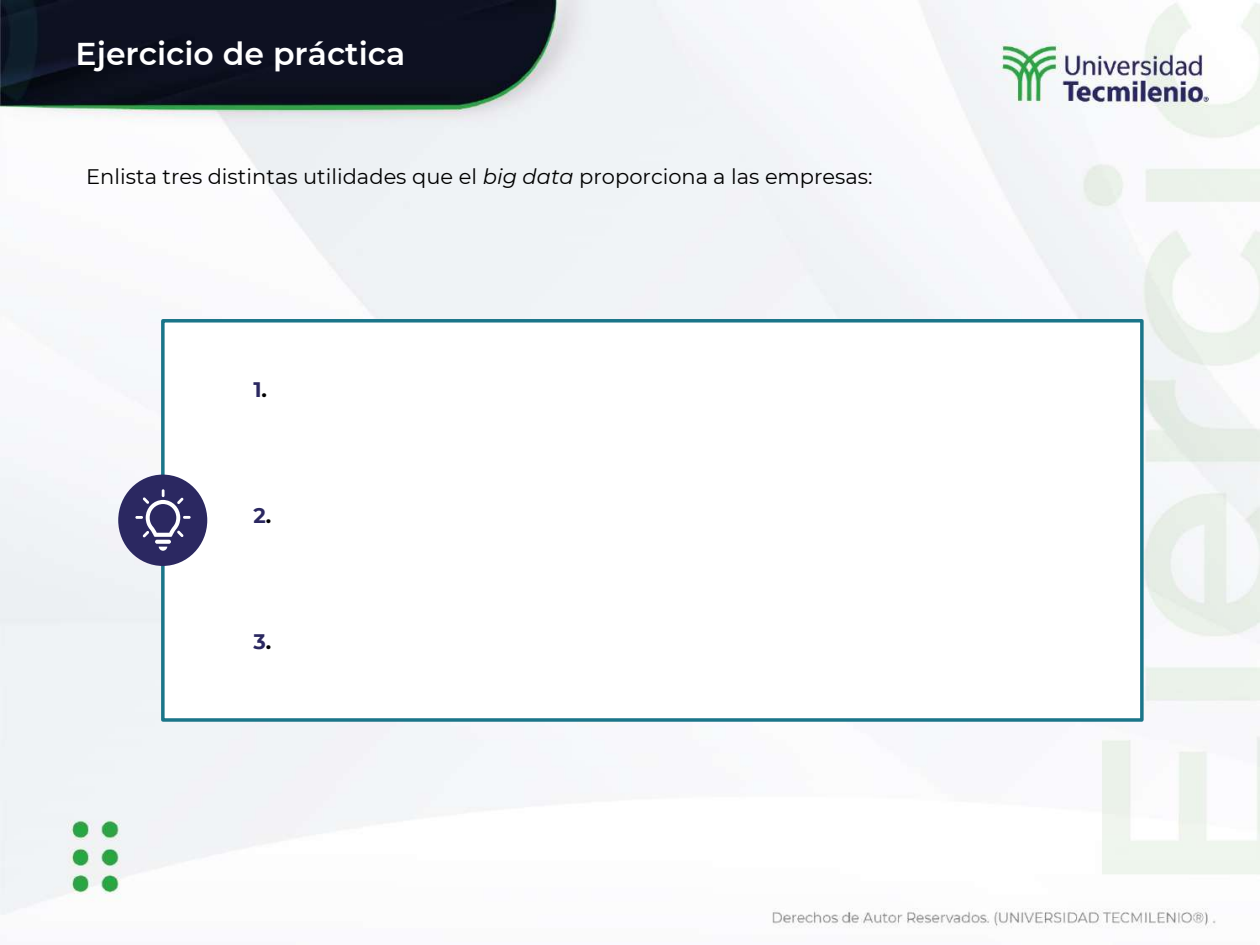
<style>
.page{position:relative;width:1260px;height:945px;background:#fff}
.page>*{position:absolute;margin:0;border:0;box-sizing:border-box;transform-origin:0 0}
.t1{font:600 31.5px "Montserrat";color:#fff}
.t2{font:21px "Montserrat";color:#000}
.t3{font:700 21px "Montserrat";color:#2b2861}
.s1{font-style:italic}
.s2{color:#000}
</style>
<div class="page">
<img style="left:0;top:0;width:1260px;height:928px">
<div style="left:161px;top:319px;width:983px;height:403px;background:#fff;border:4px solid #1a7589"></div>
<div style="left:118px;top:475px;width:89px;height:91px;background:#2b2861;border-radius:50%"></div>
<svg style="left:155px;top:540px;width:16px;height:4px"></svg>
<svg style="left:159px;top:547px;width:8px;height:4px"></svg>
<svg style="left:135px;top:489px;width:56px;height:49px"></svg>
<h1 class="t1" style="left:76px;top:32px;width:331px">Ejercicio de práctica</h1>
<p class="t2" style="left:86px;top:162px;width:788px">Enlista tres distintas utilidades que el <span class="s1">big data</span> proporciona a las empresas:</p>
<p class="t3" style="left:253px;top:375px;width:15px">1<span class="s2">.</span></p>
<p class="t3" style="left:253px;top:501px;width:19px">2<span class="s2">.</span></p>
<p class="t3" style="left:253px;top:627px;width:19px">3<span class="s2">.</span></p>
</div>
